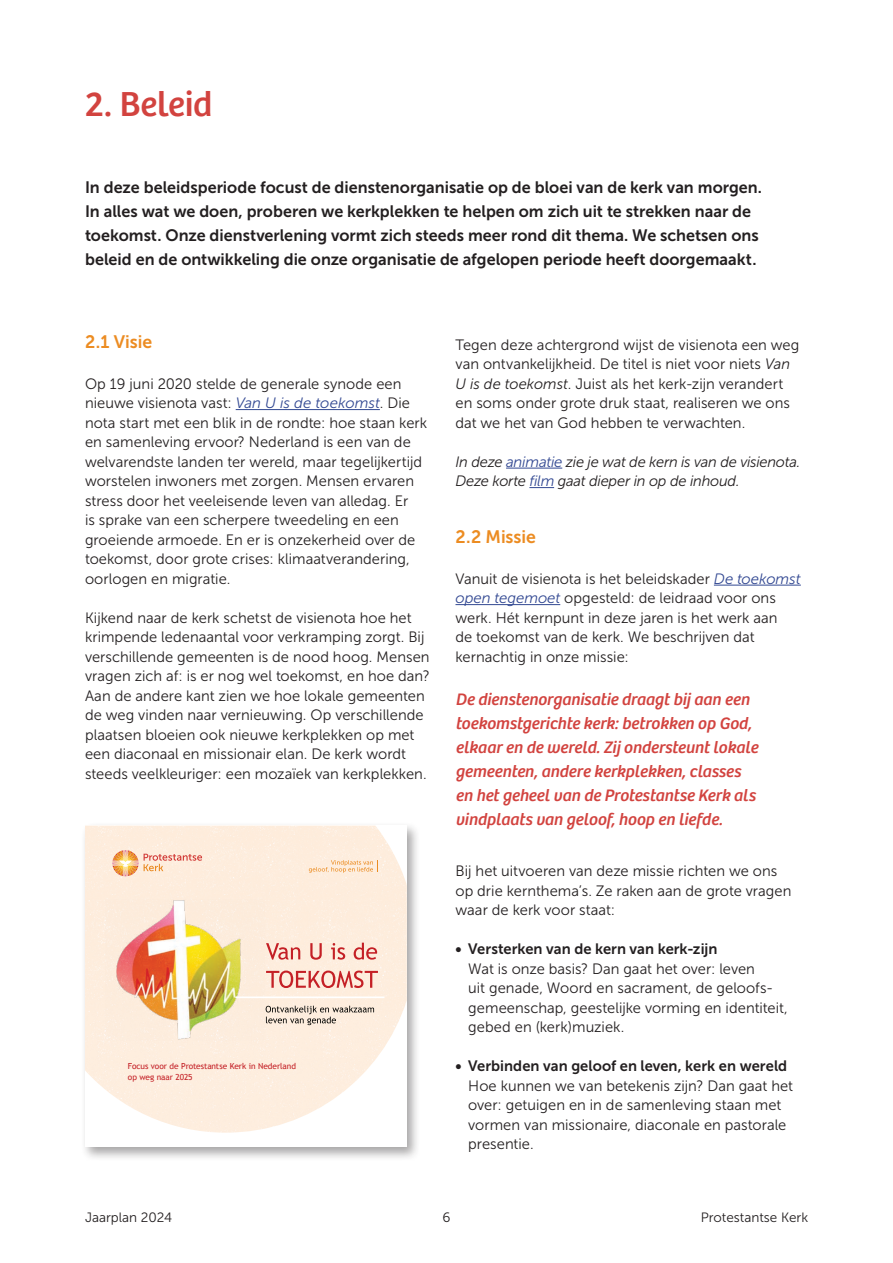
<style>
.page{position:relative;width:893px;height:1263px;background:#fff}
.page>*{position:absolute;margin:0;border:0;box-sizing:border-box;transform-origin:0 0}
.t1{font:36px "Bree";letter-spacing:-.005em;color:#d2433f}
.t2{font:18px "Museo Sans 700";letter-spacing:-.005em;color:#ec8c22}
.t3{font:italic 17.25px/24px "Bree";letter-spacing:-.005em;color:#d2433f}
.t4{font:16.5px/24px "Museo Sans 700";color:#231f20}
.t5{font:15px/19.5px "Museo Sans 300";letter-spacing:.005em;color:#231f20}
.t6{font:italic 15px/19.5px "Museo Sans 300";letter-spacing:-.02em;color:#231f20}
.t7{font:15px "Museo Sans 700";letter-spacing:.005em;color:#231f20}
.t8{font:13.5px "Museo Sans 300";color:#231f20}
.t9{font:8.25px/10.6px "Trebuchet MS";letter-spacing:-.01em;color:#c42026}
.s1{font-style:italic;color:#324892}
.s2{font-style:italic}
.s3{color:#324892}
</style>
<div class="page">
<hr style="left:506px;top:468px;width:56px;height:1px;background:#324892">
<svg style="left:529px;top:487px;width:25px;height:1px"></svg>
<hr style="left:714px;top:585px;width:87px;height:1px;background:#324892">
<hr style="left:455px;top:604px;width:105px;height:1px;background:#324892">
<hr style="left:236px;top:409px;width:144px;height:1px;background:#324892">
<div style="left:81px;top:821px;width:340px;height:340px;background:#231f20;opacity:.4"></div>
<div style="left:85px;top:825px;width:322px;height:322px;background:#fff"></div>
<img style="left:85px;top:825px;width:322px;height:308px">
<img style="left:105px;top:899px;width:159px;height:141px">
<svg style="left:112px;top:850px;width:90px;height:26px;background:#f7d1b4"></svg>
<svg style="left:266px;top:970px;width:112px;height:18px;background:#eaa8a0"></svg>
<svg style="left:266px;top:943px;width:111px;height:17px;background:#eeb7ad"></svg>
<svg style="left:266px;top:1006px;width:108px;height:19px;background:#d3c6b9"></svg>
<svg style="left:309px;top:860px;width:69px;height:13px"></svg>
<hr style="left:235px;top:996px;width:149px;height:2px;background:#fff">
<h1 class="t1" style="left:85px;top:83px;width:129px">2. Beleid</h1>
<p class="t4" style="left:85px;top:175px;width:679px">In deze beleidsperiode focust de dienstenorganisatie op de bloei van de kerk van morgen.<br>In alles wat we doen, proberen we kerkplekken te helpen om zich uit te strekken naar de toekomst. Onze dienstverlening vormt zich steeds meer rond dit thema. We schetsen ons beleid en de ontwikkeling die onze organisatie de afgelopen periode heeft doorgemaakt.</p>
<p class="t2" style="left:85px;top:332px;width:69px">2.1 Visie</p>
<p class="t5" style="left:85px;top:374px;width:344px">Op 19 juni 2020 stelde de generale synode een nieuwe visienota vast: <span class="s1">Van U is de toekomst</span>. Die nota start met een blik in de rondte: hoe staan kerk en samenleving ervoor? Nederland is een van de welvarendste landen ter wereld, maar tegelijkertijd worstelen inwoners met zorgen. Mensen ervaren stress door het veeleisende leven van alledag. Er<br>is sprake van een scherpere tweedeling en een groeiende armoede. En er is onzekerheid over de toekomst, door grote crises: klimaatverandering, oorlogen en migratie.</p>
<p class="t5" style="left:85px;top:608px;width:346px">Kijkend naar de kerk schetst de visienota hoe het krimpende ledenaantal voor verkramping zorgt. Bij verschillende gemeenten is de nood hoog. Mensen vragen zich af: is er nog wel toekomst, en hoe dan?<br>Aan de andere kant zien we hoe lokale gemeenten de weg vinden naar vernieuwing. Op verschillende plaatsen bloeien ook nieuwe kerkplekken op met een diaconaal en missionair elan. De kerk wordt steeds veelkleuriger: een mozaïek van kerkplekken.</p>
<p class="t9" style="left:128px;top:1061px;width:170px">Focus voor de Protestantse Kerk in Nederland op weg naar 2025</p>
<p class="t5" style="left:455px;top:335px;width:345px">Tegen deze achtergrond wijst de visienota een weg van ontvankelijkheid. De titel is niet voor niets <span class="s2">Van U is de toekomst</span>. Juist als het kerk-zijn verandert en soms onder grote druk staat, realiseren we ons dat we het van God hebben te verwachten.</p>
<p class="t6" style="left:455px;top:452px;width:346px">In deze <span class="s3">animatie</span> zie je wat de kern is van de visienota.<br>Deze korte <span class="s3">film</span> gaat dieper in op de inhoud.</p>
<p class="t2" style="left:455px;top:527px;width:82px">2.2 Missie</p>
<p class="t5" style="left:455px;top:569px;width:347px">Vanuit de visienota is het beleidskader <span class="s1">De toekomst open tegemoet</span> opgesteld: de leidraad voor ons werk. Hét kernpunt in deze jaren is het werk aan<br>de toekomst van de kerk. We beschrijven dat kernachtig in onze missie:</p>
<p class="t3" style="left:455px;top:688px;width:304px">De dienstenorganisatie draagt bij aan een toekomstgerichte kerk: betrokken op God, elkaar en de wereld. Zij ondersteunt lokale gemeenten, andere kerkplekken, classes en het geheel van de Protestantse Kerk als vindplaats van geloof, hoop en liefde.</p>
<p class="t5" style="left:455px;top:861px;width:338px">Bij het uitvoeren van deze missie richten we ons op drie kernthema’s. Ze raken aan de grote vragen waar de kerk voor staat:</p>
<p class="t7" style="left:455px;top:941px;width:264px">• Versterken van de kern van kerk-zijn</p>
<p class="t5" style="left:468px;top:959px;width:321px">Wat is onze basis? Dan gaat het over: leven<br>uit genade, Woord en sacrament, de geloofs&shy;gemeenschap, geestelijke vorming en identiteit, gebed en (kerk)muziek.</p>
<p class="t7" style="left:455px;top:1058px;width:333px">• Verbinden van geloof en leven, kerk en wereld</p>
<p class="t5" style="left:468px;top:1076px;width:326px">Hoe kunnen we van betekenis zijn? Dan gaat het over: getuigen en in de samenleving staan met vormen van missionaire, diaconale en pastorale presentie.</p>
<p class="t8" style="left:85px;top:1210px;width:89px">Jaarplan 2024</p>
<p class="t8" style="left:442px;top:1210px;width:10px">6</p>
<p class="t8" style="left:701px;top:1210px;width:109px">Protestantse Kerk</p>
</div>
